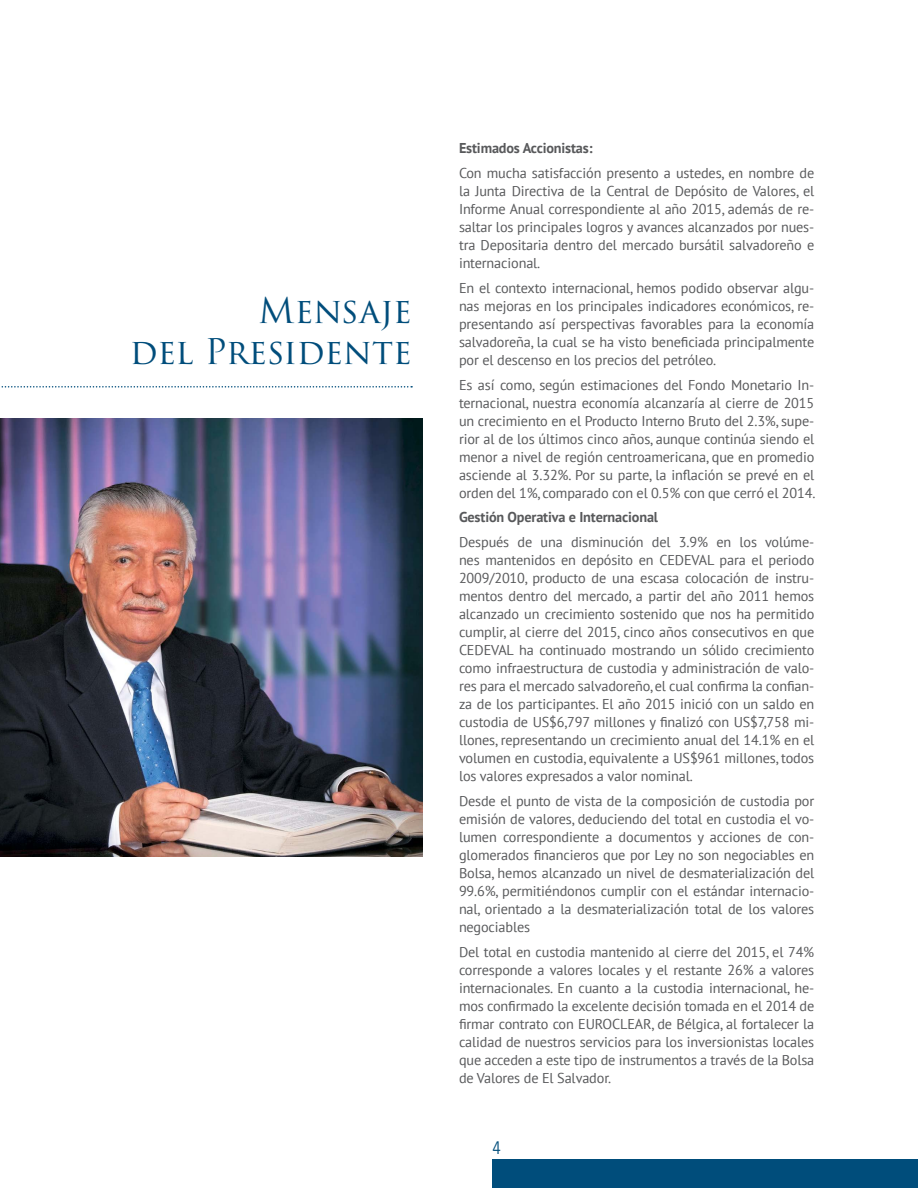
<style>
.page{position:relative;width:918px;height:1188px;background:#fff}
.page>*{position:absolute;margin:0;border:0;box-sizing:border-box;transform-origin:0 0}
.t1{font:34.5px/41.4px "Trajan Pro 3";letter-spacing:-.005em;color:#004d7b;text-align:right}
.t2{font:18px "Avenir Next Condensed";color:#004d7b}
.t3{font:14.25px/18px "PT Sans";letter-spacing:-.01em;color:#58595b;text-align:justify}
.t4{font:700 14.25px "PT Sans";letter-spacing:-.01em;color:#58595b}
</style>
<div class="page">
<div style="left:492px;top:1160px;width:426px;height:28px;background:#004d7b"></div>
<svg style="left:1px;top:386px;width:411px;height:2px"></svg>
<img style="left:0;top:418px;width:423px;height:439px">
<h1 class="t1" style="left:130px;top:291px;width:283px">Mensaje<br>del Presidente</h1>
<p class="t4" style="left:459px;top:139px;width:135px">Estimados Accionistas:</p>
<p class="t3" style="left:459px;top:164px;width:357px">Con mucha satisfacción presento a ustedes, en nombre de la Junta Directiva de la Central de Depósito de Valores, el Informe Anual correspondiente al año 2015, además de re&shy;saltar los principales logros y avances alcanzados por nues&shy;tra Depositaria dentro del mercado bursátil salvadoreño e internacional.</p>
<p class="t3" style="left:459px;top:279px;width:357px">En el contexto internacional, hemos podido observar algu&shy;nas mejoras en los principales indicadores económicos, re&shy;presentando así perspectivas favorables para la economía salvadoreña, la cual se ha visto beneficiada principalmente por el descenso en los precios del petróleo.</p>
<p class="t3" style="left:459px;top:375px;width:358px">Es así como, según estimaciones del Fondo Monetario In&shy;ternacional, nuestra economía alcanzaría al cierre de 2015 un crecimiento en el Producto Interno Bruto del 2.3%, supe&shy;rior al de los últimos cinco años, aunque continúa siendo el menor a nivel de región centroamericana, que en promedio asciende al 3.32%. Por su parte, la inflación se prevé en el orden del 1%, comparado con el 0.5% con que cerró el 2014.</p>
<p class="t4" style="left:459px;top:508px;width:201px">Gestión Operativa e Internacional</p>
<p class="t3" style="left:459px;top:533px;width:357px">Después de una disminución del 3.9% en los volúme&shy;nes mantenidos en depósito en CEDEVAL para el periodo 2009/2010, producto de una escasa colocación de instru&shy;mentos dentro del mercado, a partir del año 2011 hemos alcanzado un crecimiento sostenido que nos ha permitido cumplir, al cierre del 2015, cinco años consecutivos en que CEDEVAL ha continuado mostrando un sólido crecimiento como infraestructura de custodia y administración de valo&shy;res para el mercado salvadoreño, el cual confirma la confian&shy;za de los participantes. El año 2015 inició con un saldo en custodia de US$6,797 millones y finalizó con US$7,758 mi&shy;llones, representando un crecimiento anual del 14.1% en el volumen en custodia, equivalente a US$961 millones, todos los valores expresados a valor nominal.</p>
<p class="t3" style="left:459px;top:792px;width:357px">Desde el punto de vista de la composición de custodia por emisión de valores, deduciendo del total en custodia el vo&shy;lumen correspondiente a documentos y acciones de con&shy;glomerados financieros que por Ley no son negociables en Bolsa, hemos alcanzado un nivel de desmaterialización del 99.6%, permitiéndonos cumplir con el estándar internacio&shy;nal, orientado a la desmaterialización total de los valores negociables</p>
<p class="t3" style="left:459px;top:942px;width:357px">Del total en custodia mantenido al cierre del 2015, el 74% corresponde a valores locales y el restante 26% a valores internacionales. En cuanto a la custodia internacional, he&shy;mos confirmado la excelente decisión tomada en el 2014 de firmar contrato con EUROCLEAR, de Bélgica, al fortalecer la calidad de nuestros servicios para los inversionistas locales que acceden a este tipo de instrumentos a través de la Bolsa de Valores de El Salvador.</p>
<p class="t2" style="left:492px;top:1132px;width:10px">4</p>
</div>
